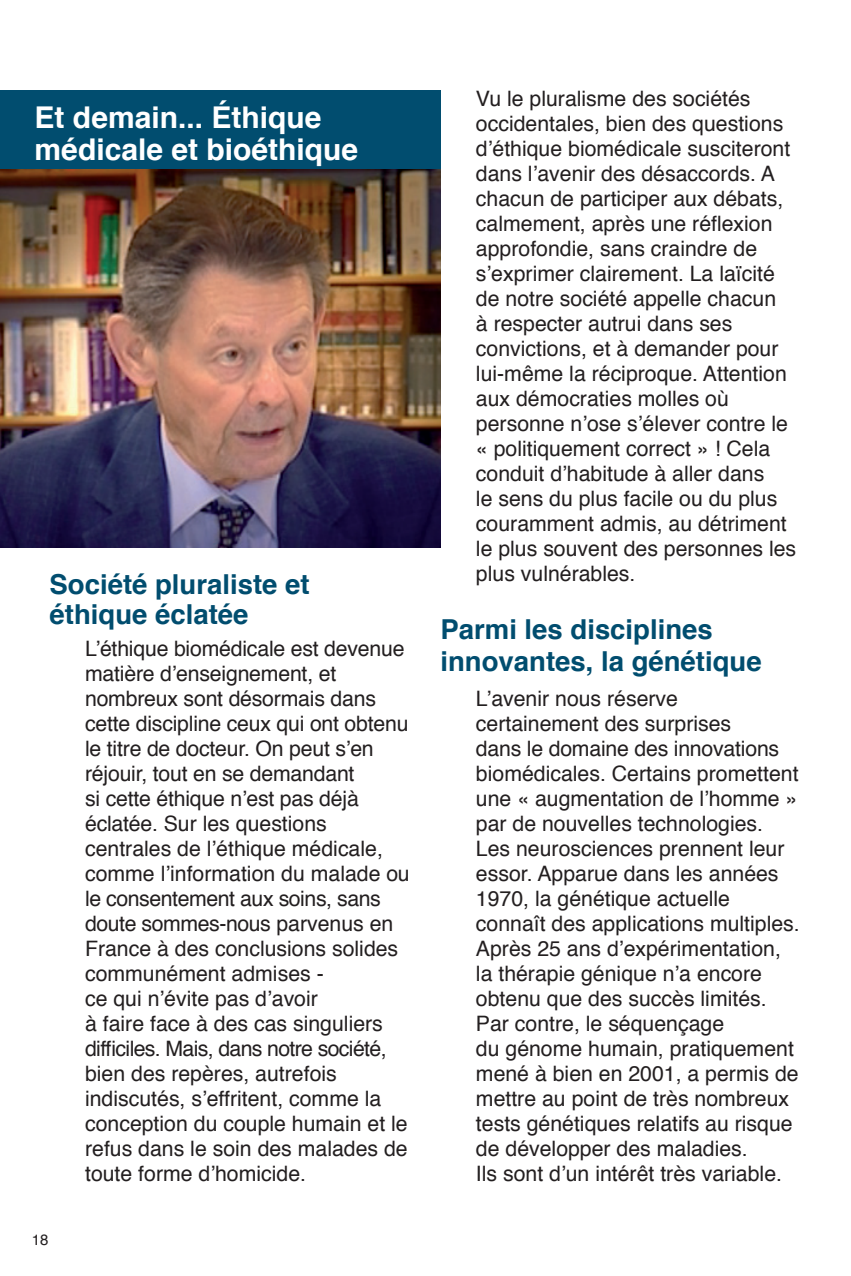
<style>
.page{position:relative;width:851px;height:1276px;background:#fff}
.page>*{position:absolute;margin:0;border:0;box-sizing:border-box;transform-origin:0 0}
.t1{font:700 30px/32.5px "Helvetica";color:#fff}
.t2{font:700 27.5px/30px "Helvetica";color:#014d6f}
.t3{font:21.25px/25px "Helvetica";color:#231f20}
.t4{font:15px "Helvetica";color:#231f20}
</style>
<div class="page">
<div style="left:0;top:90px;width:440px;height:80px;background:#014d6f"></div>
<img style="left:0;top:170px;width:440px;height:377px">
<h1 class="t1" style="left:35px;top:101px;width:325px">Et demain... Éthique médicale et bioéthique</h1>
<p class="t2" style="left:50px;top:570px;width:261px">Société pluraliste et éthique éclatée</p>
<p class="t3" style="left:85px;top:637px;width:326px">L’éthique biomédicale est devenue matière d’enseignement, et nombreux sont désormais dans cette discipline ceux qui ont obtenu le titre de docteur. On peut s’en réjouir, tout en se demandant<br>si cette éthique n’est pas déjà éclatée. Sur les questions centrales de l’éthique médicale, comme l’information du malade ou le consentement aux soins, sans doute sommes-nous parvenus en<br>France à des conclusions solides communément admises -<br>ce qui n’évite pas d’avoir<br>à faire face à des cas singuliers difficiles. Mais, dans notre société, bien des repères, autrefois indiscutés, s’effritent, comme la conception du couple humain et le refus dans le soin des malades de toute forme d’homicide.</p>
<p class="t4" style="left:32px;top:1227px;width:18px">18</p>
<p class="t3" style="left:476px;top:86px;width:322px">Vu le pluralisme des sociétés occidentales, bien des questions d’éthique biomédicale susciteront dans l’avenir des désaccords. A chacun de participer aux débats, calmement, après une réflexion approfondie, sans craindre de s’exprimer clairement. La laïcité de notre société appelle chacun<br>à respecter autrui dans ses convictions, et à demander pour lui-même la réciproque. Attention aux démocraties molles où personne n’ose s’élever contre le « politiquement correct » ! Cela conduit d’habitude à aller dans<br>le sens du plus facile ou du plus couramment admis, au détriment le plus souvent des personnes les plus vulnérables.</p>
<p class="t2" style="left:440px;top:613px;width:322px;line-height:32.5px">Parmi les disciplines innovantes, la génétique</p>
<p class="t3" style="left:476px;top:686px;width:325px">L’avenir nous réserve certainement des surprises<br>dans le domaine des innovations biomédicales. Certains promettent une « augmentation de l’homme » par de nouvelles technologies.<br>Les neurosciences prennent leur essor. Apparue dans les années<br>1970, la génétique actuelle connaît des applications multiples.<br>Après 25 ans d’expérimentation, la thérapie génique n’a encore obtenu que des succès limités.<br>Par contre, le séquençage<br>du génome humain, pratiquement mené à bien en 2001, a permis de mettre au point de très nombreux tests génétiques relatifs au risque de développer des maladies.<br>Ils sont d’un intérêt très variable.</p>
</div>
